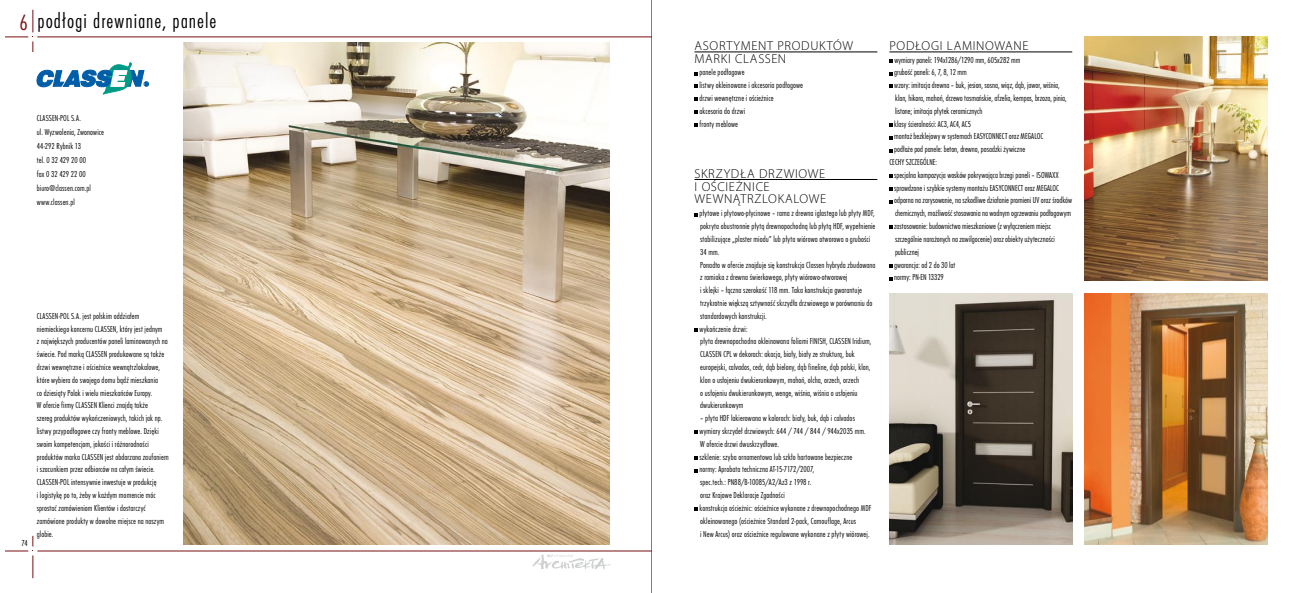
<style>
.page{position:relative;width:1304px;height:593px;background:#fff}
.page>*{position:absolute;margin:0;border:0;box-sizing:border-box;transform-origin:0 0}
.t1{font:22px "Futura TCE Ligh Cond";letter-spacing:.045em;color:#000}
.t2{font:300 13px/12.8px "Myriad Pro";letter-spacing:.055em;color:#000}
.t3{font:9px/12.8px "Futura TCE Ligh Cond";letter-spacing:.01em;color:#000}
.s1{font-size:23px;color:#780e11}
</style>
<div class="page">
<svg style="left:532px;top:554px;width:79px;height:15px"></svg>
<hr style="left:652px;top:0;width:1px;height:592px;background:#000">
<hr style="left:37px;top:36px;width:615px;height:1px;background:#780e11">
<svg style="left:5px;top:10px;width:29px;height:42px"></svg>
<hr style="left:37px;top:550px;width:615px;height:1px;background:#780e11">
<svg style="left:5px;top:535px;width:29px;height:43px"></svg>
<svg style="left:694px;top:72px;width:4px;height:3px"></svg>
<svg style="left:694px;top:85px;width:4px;height:3px"></svg>
<svg style="left:694px;top:98px;width:4px;height:3px"></svg>
<svg style="left:694px;top:110px;width:4px;height:4px"></svg>
<svg style="left:694px;top:123px;width:4px;height:3px"></svg>
<svg style="left:889px;top:59px;width:4px;height:3px"></svg>
<svg style="left:889px;top:72px;width:4px;height:3px"></svg>
<svg style="left:889px;top:85px;width:4px;height:3px"></svg>
<svg style="left:889px;top:123px;width:4px;height:3px"></svg>
<svg style="left:889px;top:136px;width:4px;height:3px"></svg>
<svg style="left:889px;top:149px;width:4px;height:3px"></svg>
<svg style="left:889px;top:174px;width:4px;height:4px"></svg>
<svg style="left:889px;top:187px;width:4px;height:3px"></svg>
<svg style="left:889px;top:200px;width:4px;height:3px"></svg>
<svg style="left:889px;top:226px;width:4px;height:3px"></svg>
<svg style="left:889px;top:264px;width:4px;height:3px"></svg>
<svg style="left:889px;top:277px;width:4px;height:3px"></svg>
<svg style="left:694px;top:213px;width:4px;height:3px"></svg>
<svg style="left:694px;top:328px;width:4px;height:3px"></svg>
<svg style="left:694px;top:430px;width:4px;height:4px"></svg>
<svg style="left:694px;top:456px;width:4px;height:3px"></svg>
<svg style="left:694px;top:469px;width:4px;height:3px"></svg>
<svg style="left:694px;top:507px;width:4px;height:3px"></svg>
<img style="left:1084px;top:37px;width:183px;height:243px">
<img style="left:183px;top:43px;width:426px;height:501px">
<img style="left:889px;top:293px;width:183px;height:251px">
<hr style="left:694px;top:52px;width:183px;height:1px;background:#000">
<hr style="left:889px;top:52px;width:183px;height:1px;background:#000">
<hr style="left:694px;top:179px;width:183px;height:1px;background:#000">
<svg style="left:37px;top:63px;width:112px;height:31px"></svg>
<img style="left:1084px;top:293px;width:183px;height:251px">
<h1 class="t1" style="left:20px;top:8px;width:199px"><span class="s1">6</span> podłogi drewniane, panele</h1>
<p class="t3" style="left:37px;top:110px;width:69px;line-height:14px">CLASSEN-POL S.A.<br>ul. Wyzwolenia, Zwonowice<br>44-292 Rybnik 13<br>tel. 0 32 429 20 00<br>fax 0 32 429 22 00 biuro@classen.com.pl www.classen.pl</p>
<p class="t3" style="left:21px;top:536px;width:8px">74</p>
<p class="t3" style="left:37px;top:309px;width:133px">CLASSEN-POL S.A. jest polskim oddziałem niemieckiego koncernu CLASSEN, który jest jednym<br>z największych producentów paneli laminowanych na świecie. Pod marką CLASSEN produkowane są także drzwi wewnętrzne i ościeżnice wewnątrzlokalowe, które wybiera do swojego domu bądź mieszkania<br>co dziesiąty Polak i wielu mieszkańców Europy.<br>W ofercie firmy CLASSEN Klienci znajdą także<br>szereg produktów wykończeniowych, takich jak np. listwy przypodłogowe czy fronty meblowe. Dzięki swoim kompetencjom, jakości i różnorodności produktów marka CLASSEN jest obdarzana zaufaniem i szacunkiem przez odbiorców na całym świecie.<br>CLASSEN-POL intensywnie inwestuje w produkcję<br>i logistykę po to, żeby w każdym momencie móc sprostać zamówieniom Klientów i dostarczyć zamówione produkty w dowolne miejsce na naszym globie.</p>
<h2 class="t2" style="left:694px;top:39px;width:160px">ASORTYMENT PRODUKTÓW<br>MARKI CLASSEN</h2>
<p class="t3" style="left:699px;top:66px;width:105px">panele podłogowe<br>listwy okleinowane i akcesoria podłogowe drzwi wewnętrzne i ościeżnice<br>akcesoria do drzwi<br>fronty meblowe</p>
<h2 class="t2" style="left:694px;top:167px;width:133px">SKRZYDŁA DRZWIOWE<br>I OŚCIEŻNICE<br>WEWNĄTRZLOKALOWE</h2>
<p class="t3" style="left:699px;top:207px;width:178px">płytowe i płytowo-płycinowe – rama z drewna iglastego lub płyty MDF, pokryta obustronnie płytą drewnopochodną lub płytą HDF, wypełnienie stabilizujące „plaster miodu” lub płyta wiórowa otworowa o grubości 34 mm.<br>Ponadto w ofercie znajduje się konstrukcja Classen hybryda zbudowana z ramiaka z drewna świerkowego, płyty wiórowo-otworowej<br>i sklejki – łączna szerokość 118 mm. Taka konstrukcja gwarantuje trzykrotnie większą sztywność skrzydła drzwiowego w porównaniu do standardowych konstrukcji.<br>wykończenie drzwi:<br>płyta drewnopochodna okleinowana foliami FINISH, CLASSEN Iridium, CLASSEN CPL w dekorach: akacja, biały, biały ze strukturą, buk europejski, calvados, cedr, dąb bielony, dąb fineline, dąb polski, klon, klon o usłojeniu dwukierunkowym, mahoń, olcha, orzech, orzech<br>o usłojeniu dwukierunkowym, wenge, wiśnia, wiśnia o usłojeniu dwukierunkowym</p>
<p class="t3" style="left:699px;top:411px;width:174px">– płyta HDF lakierowana w kolorach: biały, buk, dąb i calvados wymiary skrzydeł drzwiowych: 644 / 744 / 844 / 944x2035 mm.<br>W ofercie drzwi dwuskrzydłowe.<br>szklenie: szyba ornamentowa lub szkło hartowane bezpieczne normy: Aprobata techniczna AT-15-7172/2007,<br>spec.tech.: PN88/B-10085/A2/Az3 z 1998 r.<br>oraz Krajowe Deklaracje Zgodności<br>konstrukcja ościeżnic: ościeżnice wykonane z drewnopochodnego MDF okleinowanego (ościeżnice Standard 2-pack, Camouflage, Arcus<br>i New Arcus) oraz ościeżnice regulowane wykonane z płyty wiórowej.</p>
<h2 class="t2" style="left:889px;top:39px;width:141px">PODŁOGI LAMINOWANE</h2>
<p class="t3" style="left:894px;top:53px;width:174px">wymiary paneli: 194x1286/1290 mm, 605x282 mm<br>grubość paneli: 6, 7, 8, 12 mm<br>wzory: imitacja drewna – buk, jesion, sosna, wiąz, dąb, jawor, wiśnia, klon, hikora, mahoń, drzewo tasmańskie, afzelia, kempas, brzoza, pinia, listone; imitacja płytek ceramicznych<br>klasy ścieralności: AC3, AC4, AC5<br>montaż bezklejowy w systemach EASYCONNECT oraz MEGALOC<br>podłoże pod panele: beton, drewno, posadzki żywiczne</p>
<p class="t3" style="left:889px;top:155px;width:4px">cechy</p>
<p class="t3" style="left:906px;top:155px;width:4px">szczególne</p>
<p class="t3" style="left:894px;top:155px;width:180px;text-indent:41px">:<br>specjalna kompozycja wosków pokrywająca brzegi paneli – ISOWAXX sprawdzone i szybkie systemy montażu EASYCONNECT oraz MEGALOC odporna na zarysowanie, na szkodliwe działanie promieni UV oraz środków chemicznych, możliwość stosowania na wodnym ogrzewaniu podłogowym zastosowanie: budownictwo mieszkaniowe (z wyłączeniem miejsc szczególnie narażonych na zawilgocenie) oraz obiekty użyteczności publicznej<br>gwarancja: od 2 do 30 lat<br>normy: PN-EN 13329</p>
</div>
